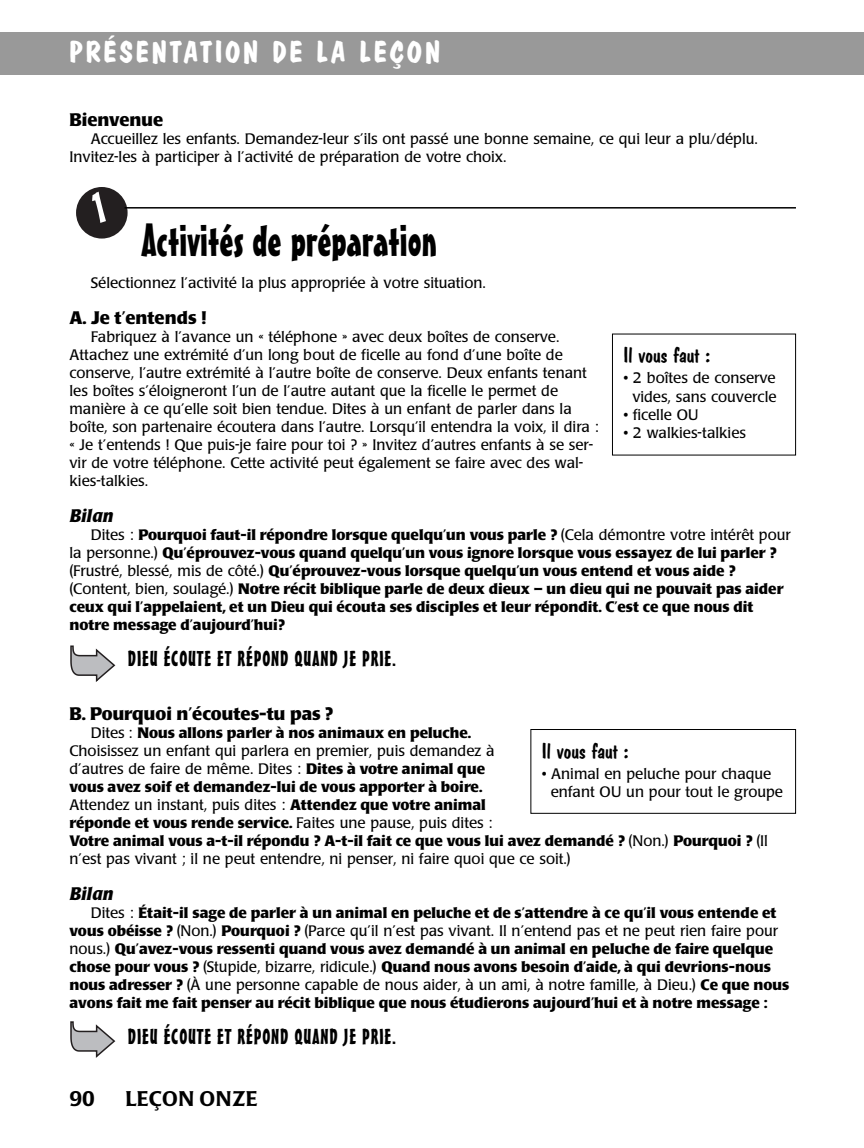
<style>
.page{position:relative;width:864px;height:1148px;background:#fff}
.page>*{position:absolute;margin:0;border:0;box-sizing:border-box;transform-origin:0 0}
.t1{font:45px "Mister Earl BT";color:#000}
.t2{font:700 30px "Dom Casual D";letter-spacing:.095em;color:#fff}
.t3{font:21px "Mister Earl BT";letter-spacing:.04em;color:#000}
.t4{font:21px "Dom Casual D";color:#000;scale:1.05 1}
.t5{font:500 21px "Poppl Laudatio";letter-spacing:.02em;color:#000}
.t6{font:700 18px "Poppl Laudatio";color:#000}
.t7{font:italic 700 18px "Poppl Laudatio";color:#000}
.t8{font:700 15px/18px "Poppl Laudatio";color:#000}
.t9{font:15px/18px "Poppl Laudatio";color:#000}
.s1{font-weight:400}
</style>
<div class="page">
<hr style="left:125px;top:207px;width:671px;height:1px;background:#000">
<div style="left:0;top:32px;width:864px;height:42px;background:#999"></div>
<div style="left:612px;top:334px;width:184px;height:121px;border:1px solid #000"></div>
<div style="left:530px;top:729px;width:266px;height:84px;border:1px solid #000"></div>
<svg style="left:70px;top:645px;width:45px;height:37px"></svg>
<svg style="left:70px;top:1021px;width:45px;height:36px"></svg>
<svg style="left:76px;top:187px;width:52px;height:51px"></svg>
<h2 class="t2" style="left:70px;top:34px;width:372px">PRÉSENTATION DE LA LEÇON</h2>
<p class="t6" style="left:70px;top:113px;width:95px">Bienvenue</p>
<p class="t9" style="left:70px;top:131px;width:690px;text-indent:21px">Accueillez les enfants. Demandez-leur s’ils ont passé une bonne semaine, ce qui leur a plu/déplu.<br>Invitez-les à participer à l’activité de préparation de votre choix.</p>
<h1 class="t1" style="left:142px;top:223px;width:297px">Activités de préparation</h1>
<p class="t9" style="left:91px;top:275px;width:397px">Sélectionnez l’activité la plus appropriée à votre situation.</p>
<p class="t6" style="left:70px;top:311px;width:138px">A. Je t’entends !</p>
<p class="t9" style="left:70px;top:329px;width:531px;text-indent:21px">Fabriquez à l’avance un « téléphone » avec deux boîtes de conserve.<br>Attachez une extrémité d’un long bout de ficelle au fond d’une boîte de conserve, l’autre extrémité à l’autre boîte de conserve. Deux enfants tenant les boîtes s’éloigneront l’un de l’autre autant que la ficelle le permet de manière à ce qu’elle soit bien tendue. Dites à un enfant de parler dans la boîte, son partenaire écoutera dans l’autre. Lorsqu’il entendra la voix, il dira : « Je t’entends ! Que puis-je faire pour toi ? » Invitez d’autres enfants à se ser&shy;vir de votre téléphone. Cette activité peut également se faire avec des wal&shy;kies-talkies.</p>
<p class="t7" style="left:70px;top:509px;width:46px">Bilan</p>
<p class="t8" style="left:70px;top:527px;width:723px;text-indent:21px"><span class="s1">Dites :</span> Pourquoi faut-il répondre lorsque quelqu’un vous parle ? <span class="s1">(Cela démontre votre intérêt pour la personne.)</span> Qu’éprouvez-vous quand quelqu’un vous ignore lorsque vous essayez de lui parler ? <span class="s1">(Frustré, blessé, mis de côté.)</span> Qu’éprouvez-vous lorsque quelqu’un vous entend et vous aide ? <span class="s1">(Content, bien, soulagé.)</span> Notre récit biblique parle de deux dieux – un dieu qui ne pouvait pas aider ceux qui l’appelaient, et un Dieu qui écouta ses disciples et leur répondit. C’est ce que nous dit notre message d’aujourd’hui?</p>
<h3 class="t3" style="left:128px;top:651px;width:270px">DIEU ÉCOUTE ET RÉPOND QUAND JE PRIE.</h3>
<p class="t6" style="left:70px;top:707px;width:265px">B. Pourquoi n’écoutes-tu pas ?</p>
<p class="t8" style="left:70px;top:725px;width:700px;text-indent:21px"><span class="s1">Dites :</span> Nous allons parler à nos animaux en peluche.<br><span class="s1">Choisissez un enfant qui parlera en premier, puis demandez à<br>d’autres de faire de même. Dites :</span> Dites à votre animal que<br>vous avez soif et demandez-lui de vous apporter à boire.<br><span class="s1">Attendez un instant, puis dites :</span> Attendez que votre animal<br>réponde et vous rende service. <span class="s1">Faites une pause, puis dites :<br></span>Votre animal vous a-t-il répondu ? A-t-il fait ce que vous lui avez demandé ? <span class="s1">(Non.)</span> Pourquoi ? <span class="s1">(Il n’est pas vivant ; il ne peut entendre, ni penser, ni faire quoi que ce soit.)</span></p>
<p class="t7" style="left:70px;top:887px;width:46px">Bilan</p>
<p class="t8" style="left:70px;top:905px;width:721px;text-indent:21px"><span class="s1">Dites :</span> Était-il sage de parler à un animal en peluche et de s’attendre à ce qu’il vous entende et vous obéisse ? <span class="s1">(Non.)</span> Pourquoi ? <span class="s1">(Parce qu’il n’est pas vivant. Il n’entend pas et ne peut rien faire pour nous.)</span> Qu’avez-vous ressenti quand vous avez demandé à un animal en peluche de faire quelque chose pour vous ? <span class="s1">(Stupide, bizarre, ridicule.)</span> Quand nous avons besoin d’aide, à qui devrions-nous nous adresser ? <span class="s1">(À une personne capable de nous aider, à un ami, à notre famille, à Dieu.)</span> Ce que nous avons fait me fait penser au récit biblique que nous étudierons aujourd’hui et à notre message :</p>
<h3 class="t3" style="left:128px;top:1029px;width:270px">DIEU ÉCOUTE ET RÉPOND QUAND JE PRIE.</h3>
<h3 class="t4" style="left:623px;top:343px;width:84px">Il vous faut :</h3>
<p class="t9" style="left:623px;top:370px;width:155px;text-align:right">• 2 boîtes de conserve vides, sans couvercle</p>
<p class="t9" style="left:623px;top:407px;width:77px">• ficelle OU</p>
<p class="t9" style="left:623px;top:425px;width:124px">• 2 walkies-talkies</p>
<h3 class="t4" style="left:542px;top:738px;width:84px">Il vous faut :</h3>
<p class="t9" style="left:551px;top:765px;width:234px;text-indent:-9px">• Animal en peluche pour chaque enfant OU un pour tout le groupe</p>
<h3 class="t5" style="left:70px;top:1090px;width:27px">90</h3>
<h3 class="t5" style="left:126px;top:1090px;width:134px">LEÇON ONZE</h3>
</div>
